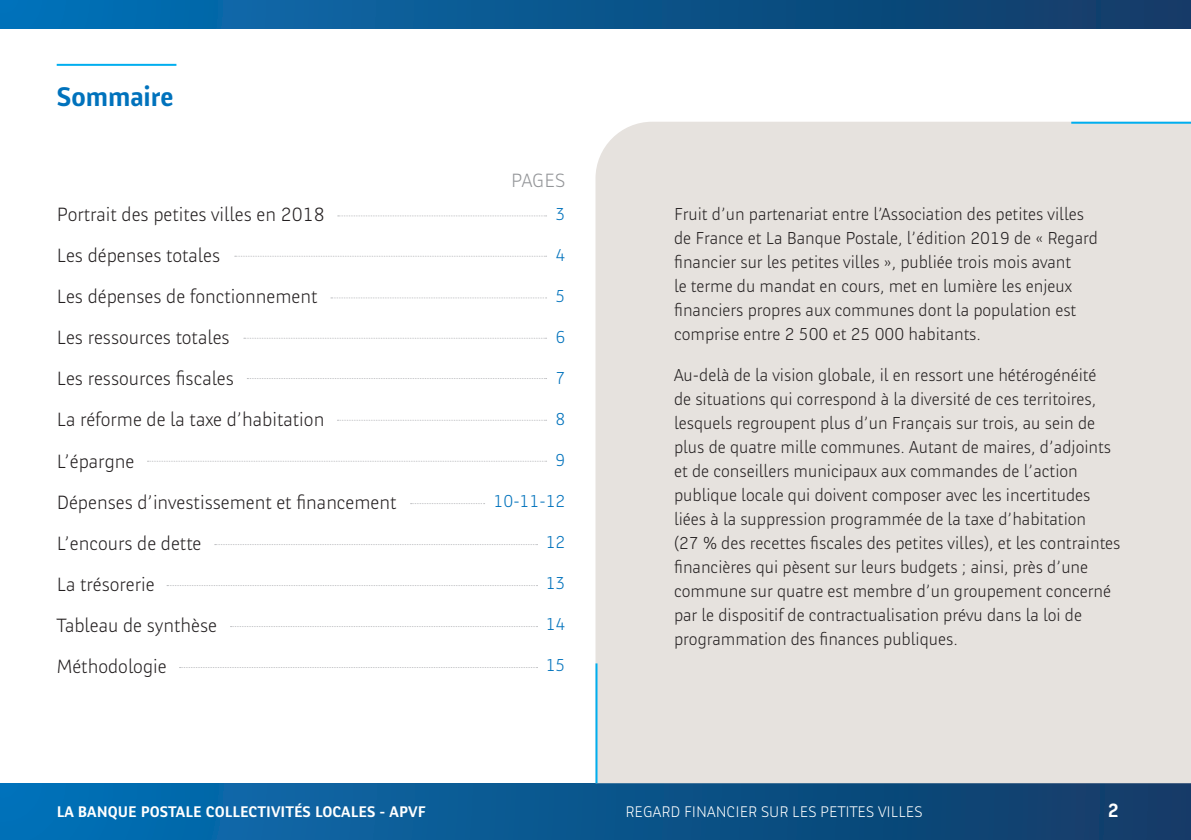
<style>
.page{position:relative;width:1191px;height:840px;background:#fff}
.page>*{position:absolute;margin:0;border:0;box-sizing:border-box;transform-origin:0 0}
.t1{font:700 28px "Banque Post";color:#0072bc}
.t2{font:300 20px "Banque Post";color:#231f20}
.t3{font:300 20px "Banque Post";color:#939598}
.t4{font:700 20px "Banque Post";color:#fff}
.t5{font:300 18px/24px "Banque Post";color:#231f20}
.t6{font:300 18px "Banque Post";color:#0072bc}
.t7{font:700 16px "Banque Post";color:#fff}
.t8{font:300 16px "Banque Post";color:#fff}
</style>
<div class="page">
<div style="left:0;top:0;width:1191px;height:28px;background:linear-gradient(to right,#0372b8,#133a64)"></div>
<div style="left:0;top:782px;width:1191px;height:57px;background:linear-gradient(to right,#0372b7,#133a64)"></div>
<hr style="left:57px;top:64px;width:119px;height:2px;background:#00aeef">
<svg style="left:338px;top:215px;width:208px;height:1px"></svg>
<svg style="left:235px;top:256px;width:311px;height:1px"></svg>
<svg style="left:331px;top:297px;width:215px;height:1px"></svg>
<svg style="left:244px;top:338px;width:302px;height:1px"></svg>
<svg style="left:247px;top:378px;width:299px;height:1px"></svg>
<svg style="left:337px;top:419px;width:208px;height:1px"></svg>
<svg style="left:147px;top:460px;width:399px;height:1px"></svg>
<svg style="left:410px;top:503px;width:74px;height:1px"></svg>
<svg style="left:215px;top:544px;width:322px;height:1px"></svg>
<svg style="left:167px;top:585px;width:370px;height:1px"></svg>
<svg style="left:230px;top:626px;width:307px;height:1px"></svg>
<div style="left:595px;top:122px;width:596px;height:660px;background:#e6e2de"></div>
<hr style="left:595px;top:663px;width:2px;height:119px;background:#00aeef">
<hr style="left:1071px;top:122px;width:120px;height:2px;background:#00aeef">
<p class="t1" style="left:57px;top:82px;width:118px">Sommaire</p>
<p class="t2" style="left:57px;top:204px;width:269px">Portrait des petites villes en 2018</p>
<p class="t2" style="left:57px;top:245px;width:165px">Les dépenses totales</p>
<p class="t2" style="left:57px;top:286px;width:262px">Les dépenses de fonctionnement</p>
<p class="t2" style="left:57px;top:327px;width:174px">Les ressources totales</p>
<p class="t2" style="left:57px;top:368px;width:179px">Les ressources fiscales</p>
<p class="t2" style="left:57px;top:409px;width:269px">La réforme de la taxe d’habitation</p>
<p class="t2" style="left:57px;top:450px;width:79px">L’épargne</p>
<p class="t2" style="left:57px;top:491px;width:341px">Dépenses d’investissement et financement</p>
<p class="t2" style="left:57px;top:532px;width:146px">L’encours de dette</p>
<p class="t2" style="left:57px;top:573px;width:99px">La trésorerie</p>
<p class="t2" style="left:57px;top:614px;width:162px">Tableau de synthèse</p>
<p class="t2" style="left:57px;top:655px;width:111px">Méthodologie</p>
<p class="t3" style="left:511px;top:170px;width:56px">PAGES</p>
<p class="t6" style="left:555px;top:204px;width:11px">3</p>
<p class="t6" style="left:555px;top:245px;width:11px">4</p>
<p class="t6" style="left:555px;top:286px;width:11px">5</p>
<p class="t6" style="left:555px;top:327px;width:11px">6</p>
<p class="t6" style="left:555px;top:368px;width:11px">7</p>
<p class="t6" style="left:555px;top:409px;width:11px">8</p>
<p class="t6" style="left:555px;top:450px;width:11px">9</p>
<p class="t6" style="left:493px;top:491px;width:74px">10-11-12</p>
<p class="t6" style="left:546px;top:532px;width:21px">12</p>
<p class="t6" style="left:546px;top:573px;width:21px">13</p>
<p class="t6" style="left:546px;top:614px;width:21px">14</p>
<p class="t6" style="left:546px;top:655px;width:21px">15</p>
<p class="t5" style="left:674px;top:202px;width:425px">Fruit d’un partenariat entre l’Association des petites villes de France et La Banque Postale, l’édition 2019 de « Regard financier sur les petites villes », publiée trois mois avant<br>le terme du mandat en cours, met en lumière les enjeux financiers propres aux communes dont la population est comprise entre 2 500 et 25 000 habitants.</p>
<p class="t5" style="left:674px;top:363px;width:448px">Au-delà de la vision globale, il en ressort une hétérogénéité<br>de situations qui correspond à la diversité de ces territoires, lesquels regroupent plus d’un Français sur trois, au sein de plus de quatre mille communes. Autant de maires, d’adjoints et de conseillers municipaux aux commandes de l’action publique locale qui doivent composer avec les incertitudes liées à la suppression programmée de la taxe d’habitation<br>(27 % des recettes fiscales des petites villes), et les contraintes financières qui pèsent sur leurs budgets ; ainsi, près d’une commune sur quatre est membre d’un groupement concerné par le dispositif de contractualisation prévu dans la loi de programmation des finances publiques.</p>
<p class="t7" style="left:57px;top:802px;width:370px">LA BANQUE POSTALE COLLECTIVITÉS LOCALES - APVF</p>
<p class="t8" style="left:625px;top:802px;width:299px">REGARD FINANCIER SUR LES PETITES VILLES</p>
<p class="t4" style="left:1107px;top:799px;width:12px">2</p>
</div>
